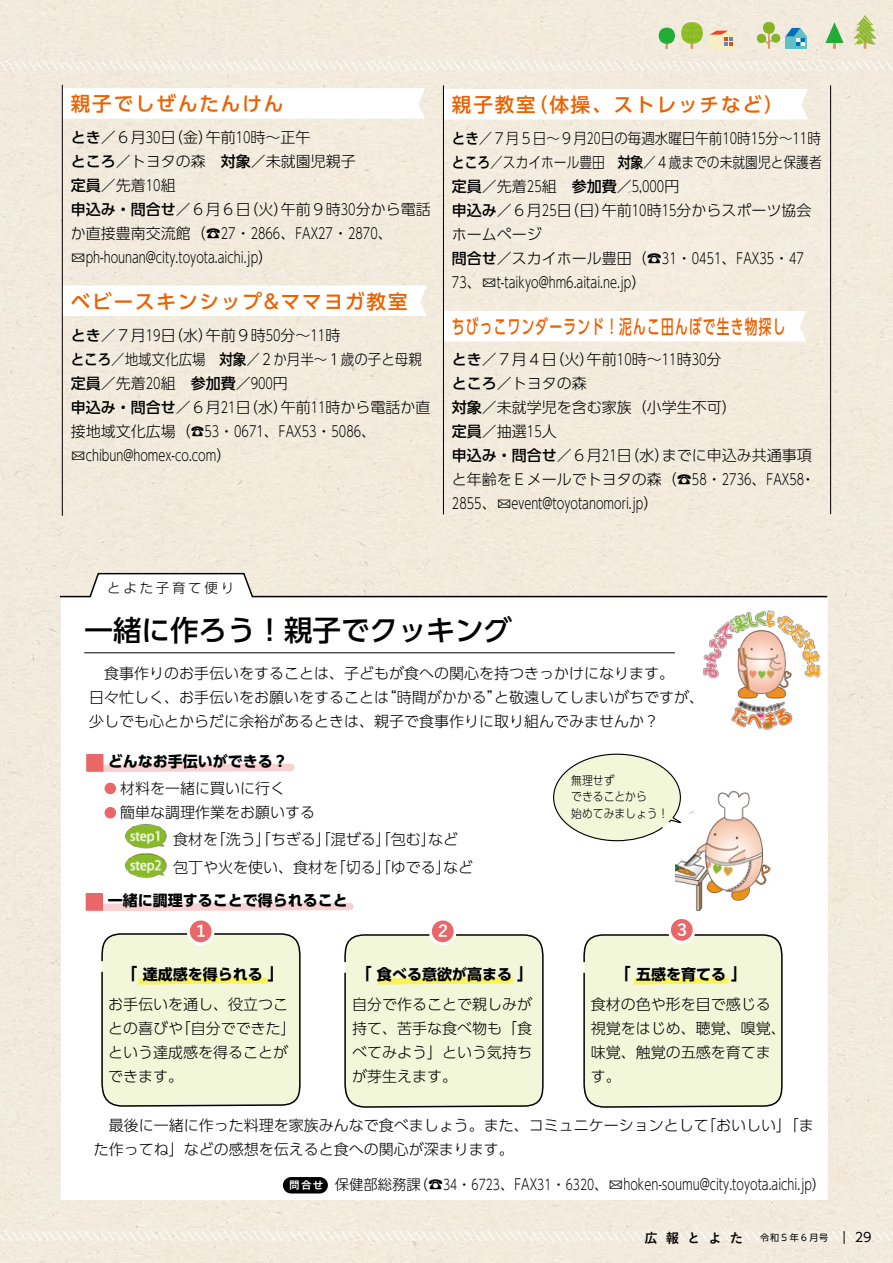
<style>
.page{position:relative;width:893px;height:1263px;background:#f3ebdd}
.page>*{position:absolute;margin:0;border:0;box-sizing:border-box;transform-origin:0 0}
.t1{font:500 28.5px "UD Shin Go Pro";color:#000}
.t2{font:500 19.5px "UD Shin Go Pro";letter-spacing:.1em;color:#eb6100}
.t3{font:500 19.5px "UD Shin Go Pro";letter-spacing:.1em;color:#eb6100;scale:.65 1}
.t4{font:700 16.5px "Yu Gothic";color:#fff}
.t5{font:300 15px/24px "UD Shin Go Pro";color:#000}
.t6{font:300 15px/24px "UD Shin Go Pro";color:#000;scale:.9 1}
.t7{font:700 15px "UD Shin Go Pro";color:#000}
.t8{font:300 13.5px "UD Shin Go Pro";letter-spacing:.2em;color:#000}
.t9{font:700 13.35px "Yu Gothic";letter-spacing:.6em;color:#000}
.t10{font:12.75px "UD Shin Go Pro";color:#000}
.t11{font:300 12px/16.5px "UD Shin Go Pro";color:#000;scale:.9 1}
.t12{font:9px "UD Shin Go Pro";letter-spacing:.09em;color:#000}
.s1{font-weight:500}
.s2{font-family:"Meiryo";font-weight:400}
.s3{font-size:16.5px}
.s4{font-weight:700;font-size:16.5px}
.s5{font-weight:700}
.s6{font-family:"Hiragino UD Sans Std W6";font-weight:400;font-size:10.65px;color:#fff}
.s7{font-size:14.4px}
</style>
<div class="page">
<svg style="left:0;top:60px;width:893px;height:11px"></svg>
<div style="left:444px;top:311px;width:362px;height:30px;background:#fff"></div>
<div style="left:63px;top:88px;width:362px;height:31px;background:#fff"></div>
<div style="left:444px;top:89px;width:364px;height:30px;background:#fff"></div>
<div style="left:63px;top:285px;width:364px;height:31px;background:#fff"></div>
<svg style="left:853px;top:15px;width:24px;height:34px"></svg>
<svg style="left:764px;top:33px;width:9px;height:16px"></svg>
<div style="left:763px;top:22px;width:12px;height:12px;background:#85b428;border-radius:50%"></div>
<div style="left:757px;top:34px;width:9px;height:9px;background:#85b428;border-radius:50%"></div>
<div style="left:771px;top:34px;width:9px;height:9px;background:#85b428;border-radius:50%"></div>
<div style="left:786px;top:36px;width:21px;height:13px;background:#5fc1c7"></div>
<svg style="left:786px;top:28px;width:21px;height:18px"></svg>
<div style="left:710px;top:35px;width:25px;height:14px;background:#f6efc2"></div>
<svg style="left:710px;top:31px;width:25px;height:15px"></svg>
<svg style="left:690px;top:44px;width:3px;height:5px"></svg>
<svg style="left:681px;top:22px;width:22px;height:22px"></svg>
<svg style="left:665px;top:44px;width:3px;height:5px"></svg>
<div style="left:659px;top:27px;width:16px;height:17px;background:#22ac38;border-radius:50%"></div>
<hr style="left:833px;top:35px;width:3px;height:14px;background:#d19a69">
<svg style="left:825px;top:22px;width:18px;height:21px"></svg>
<hr style="left:830px;top:86px;width:1px;height:428px;background:#000">
<hr style="left:443px;top:86px;width:1px;height:428px;background:#000">
<div style="left:61px;top:598px;width:767px;height:602px;background:#fff"></div>
<svg style="left:59px;top:572px;width:769px;height:26px"></svg>
<hr style="left:84px;top:652px;width:591px;height:1px;background:#000">
<svg style="left:103px;top:764px;width:192px;height:8px;background:#f8d4d5"></svg>
<div style="left:87px;top:755px;width:16px;height:16px;background:#e96669"></div>
<div style="left:86px;top:754px;width:17px;height:18px;border:2px solid #e96669"></div>
<img style="left:704px;top:610px;width:116px;height:119px">
<div style="left:106px;top:784px;width:9px;height:9px;background:#e96669;border-radius:50%"></div>
<div style="left:105px;top:783px;width:11px;height:11px;border:3px solid #e96669;border-radius:50%"></div>
<div style="left:106px;top:808px;width:9px;height:9px;background:#e96669;border-radius:50%"></div>
<div style="left:105px;top:807px;width:11px;height:11px;border:3px solid #e96669;border-radius:50%"></div>
<svg style="left:103px;top:903px;width:251px;height:8px;background:#f8d4d5"></svg>
<div style="left:86px;top:894px;width:16px;height:16px;background:#e96669"></div>
<div style="left:86px;top:893px;width:17px;height:18px;border:2px solid #e96669"></div>
<img style="left:118px;top:820px;width:58px;height:28px">
<img style="left:118px;top:852px;width:58px;height:28px">
<img style="left:675px;top:788px;width:95px;height:123px">
<div style="left:101px;top:932px;width:200px;height:175px;background:#f3f7da"></div>
<hr style="left:62px;top:85px;width:1px;height:430px;background:#000">
<svg style="left:552px;top:753px;width:129px;height:89px"></svg>
<div style="left:188px;top:919px;width:25px;height:25px;background:#e96669;border-radius:50%"></div>
<div style="left:187px;top:917px;width:28px;height:28px;border:3px solid #fff;border-radius:50%"></div>
<div style="left:283px;top:1177px;width:45px;height:16px;background:#000;border-radius:8px"></div>
<div style="left:430px;top:919px;width:25px;height:25px;background:#e96669;border-radius:50%"></div>
<div style="left:429px;top:917px;width:28px;height:28px;border:3px solid #fff;border-radius:50%"></div>
<svg style="left:344px;top:933px;width:200px;height:175px"></svg>
<svg style="left:583px;top:933px;width:200px;height:175px"></svg>
<div style="left:669px;top:917px;width:25px;height:25px;background:#e96669;border-radius:50%"></div>
<div style="left:668px;top:916px;width:28px;height:28px;border:3px solid #fff;border-radius:50%"></div>
<svg style="left:0;top:1230px;width:893px;height:14px"></svg>
<h2 class="t2" style="left:71px;top:88px;width:214px">親子でしぜんたんけん</h2>
<p class="t5" style="left:71px;top:125px;width:361px"><span class="s1">とき／</span>６月30日（金）午前10時～正午<br><span class="s1">ところ／</span>トヨタの森　<span class="s1">対象／</span>未就園児親子<br><span class="s1">定員／</span>先着10組<br><span class="s1">申込み・問合せ／</span>６月６日（火）午前９時30分から電話か直接豊南交流館（☎27・2866、FAX27・2870、<span class="s2">✉</span>ph-hounan@city.toyota.aichi.jp）</p>
<h2 class="t2" style="left:71px;top:286px;width:338px">ベビースキンシップ&amp;ママヨガ教室</h2>
<p class="t5" style="left:71px;top:323px;width:361px"><span class="s1">とき／</span>７月19日（水）午前９時50分～11時<br><span class="s1">ところ／</span>地域文化広場　<span class="s1">対象／</span>２か月半～１歳の子と母親<span class="s1">定員／</span>先着20組　<span class="s1">参加費／</span>900円<br><span class="s1">申込み・問合せ／</span>６月21日（水）午前11時から電話か直接地域文化広場（☎53・0671、FAX53・5086、<span class="s2">✉</span>chibun@homex-co.com）</p>
<h2 class="t2" style="left:452px;top:89px;width:333px">親子教室（体操、ストレッチなど）</h2>
<p class="t6" style="left:452px;top:126px;width:412px"><span class="s1">とき／</span>７月５日～９月20日の毎週水曜日午前10時15分～11時<span class="s1">ところ／</span>スカイホール豊田　<span class="s1">対象／</span>４歳までの未就園児と保護者<span class="s1">定員／</span>先着25組　<span class="s1">参加費／</span>5,000円<br><span class="s1">申込み／</span>６月25日（日）午前10時15分からスポーツ協会ホームページ<br><span class="s1">問合せ／</span>スカイホール豊田（☎31・0451、FAX35・47<br>73、<span class="s2">✉</span>t-taikyo@hm6.aitai.ne.jp）</p>
<h2 class="t3" style="left:452px;top:311px;width:514px">ちびっこワンダーランド！泥んこ田んぼで生き物探し</h2>
<p class="t5" style="left:452px;top:347px;width:365px"><span class="s1">とき／</span>７月４日（火）午前10時～11時30分<br><span class="s1">ところ／</span>トヨタの森<br><span class="s1">対象／</span>未就学児を含む家族（小学生不可）<br><span class="s1">定員／</span>抽選15人<br><span class="s1">申込み・問合せ／</span>６月21日（水）までに申込み共通事項と年齢をＥメールでトヨタの森（☎58・2736、FAX58・<br>2855、<span class="s2">✉</span>event@toyotanomori.jp）</p>
<p class="t8" style="left:107px;top:577px;width:128px">とよた子育て便り</p>
<h1 class="t1" style="left:85px;top:607px;width:429px">一緒に作ろう！親子でクッキング</h1>
<p class="t5" style="left:89px;top:660px;width:616px">　食事作りのお手伝いをすることは、子どもが食への関心を持つきっかけになります。<br>日々忙しく、お手伝いをお願いをすることは“時間がかかる”と敬遠してしまいがちですが、少しでも心とからだに余裕があるときは、親子で食事作りに取り組んでみませんか？</p>
<p class="t7" style="left:108px;top:749px;width:181px">どんなお手伝いができる？</p>
<p class="t5" style="left:120px;top:776px;width:196px">材料を一緒に買いに行く<br>簡単な調理作業をお願いする</p>
<p class="t5" style="left:173px;top:827px;width:287px">食材を「洗う」「ちぎる」「混ぜる」「包む」など</p>
<p class="t5" style="left:173px;top:854px;width:302px">包丁や火を使い、食材を「切る」「ゆでる」など</p>
<p class="t7" style="left:108px;top:888px;width:241px">一緒に調理することで得られること</p>
<p class="t11" style="left:571px;top:772px;width:109px">無理せず<br>できることから<br>始めてみましょう！</p>
<p class="t4" style="left:674px;top:920px;width:18px">３</p>
<p class="t4" style="left:435px;top:922px;width:18px">２</p>
<p class="t7" style="left:355px;top:962px;width:180px"><span class="s3">「</span>食べる意欲が高まる<span class="s3">」</span></p>
<p class="t5" style="left:591px;top:959px;width:181px;line-height:29.8px;text-align:center"><span class="s4">「</span><span class="s5">五感を育てる</span><span class="s4">」<br></span>食材の色や形を目で感じる</p>
<p class="t5" style="left:591px;top:1015px;width:196px">視覚をはじめ、聴覚、嗅覚、味覚、触覚の五感を育てます。</p>
<p class="t4" style="left:193px;top:922px;width:18px">１</p>
<p class="t7" style="left:121px;top:962px;width:165px"><span class="s3">「</span>達成感を得られる<span class="s3">」</span></p>
<p class="t5" style="left:352px;top:991px;width:182px;text-align:justify">自分で作ることで親しみが持て、苦手な食べ物も「食べてみよう」という気持ちが芽生えます。</p>
<p class="t5" style="left:108px;top:991px;width:189px">お手伝いを通し、役立つことの喜びや「自分でできた」という達成感を得ることができます。</p>
<p class="t5" style="left:94px;top:1113px;width:721px">　最後に一緒に作った料理を家族みんなで食べましょう。また、コミュニケーションとして「おいしい」「また作ってね」などの感想を伝えると食への関心が深まります。</p>
<p class="t5" style="left:289px;top:1172px;width:538px"><span class="s6">問合せ</span> <span class="s7">保健部総務課（</span>☎<span class="s7">34・6723、</span>FAX<span class="s7">31・6320、</span><span class="s2">✉</span>hoken-soumu@city.toyota.aichi.jp<span class="s7">）</span></p>
<p class="t9" style="left:645px;top:1230px;width:100px">広報とよた</p>
<p class="t12" style="left:760px;top:1230px;width:70px">令和５年６月号</p>
<p class="t10" style="left:855px;top:1227px;width:18px">29</p>
</div>
